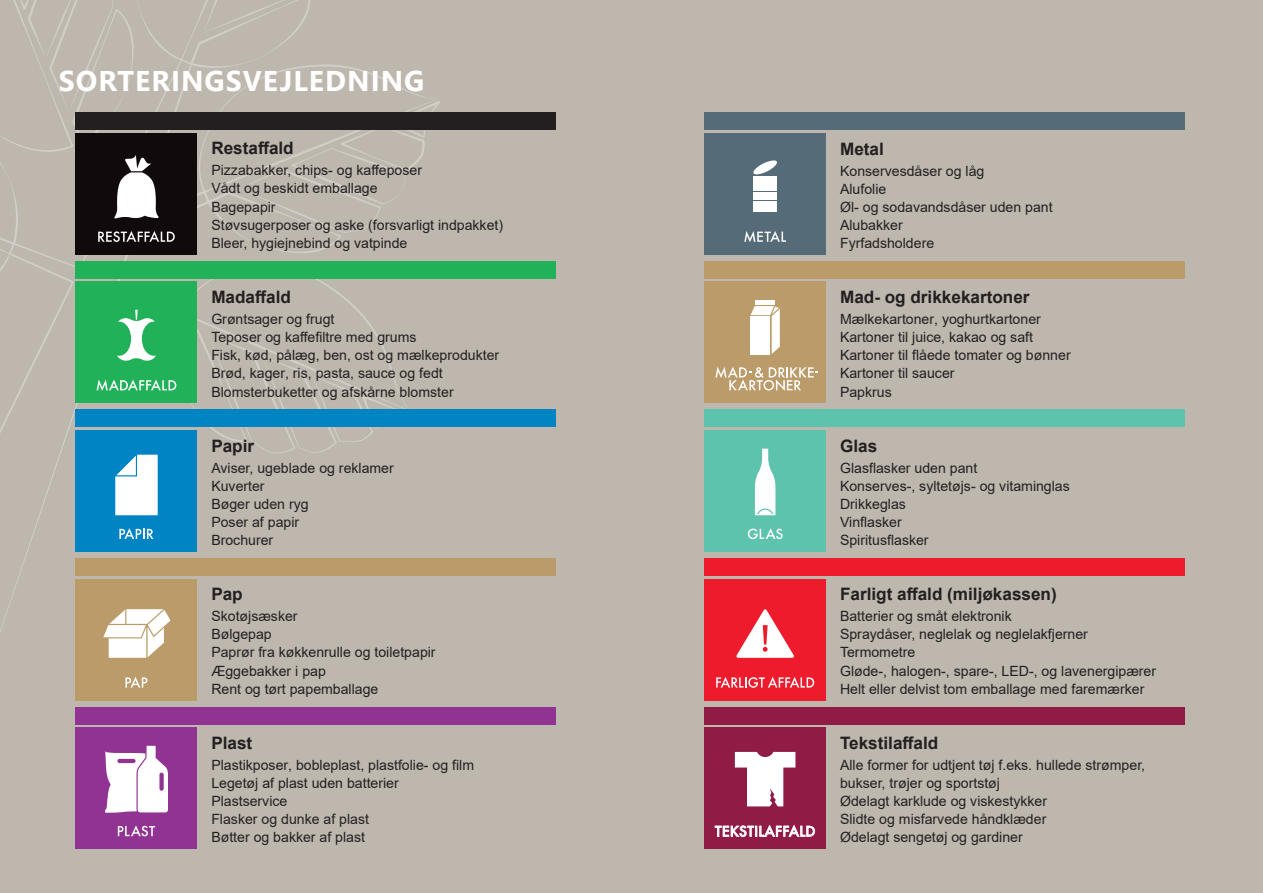
<style>
.page{position:relative;width:1263px;height:893px;background:#bdb7ae}
.page>*{position:absolute;margin:0;border:0;box-sizing:border-box;transform-origin:0 0}
.t1{font:700 28.5px "Segoe UI";letter-spacing:.035em;color:#fff}
.t2{font:700 17.1px "Arial";color:#231f20}
.t3{font:14.1px/18.1px "Arial";color:#231f20}
.t4{font:14.1px "Arial";color:#231f20}
.t5{font:500 13.5px "Futura Std";letter-spacing:.07em;color:#fff}
.s1{font-style:inherit}
</style>
<div class="page">
<img style="left:0;top:0;width:440px;height:651px">
<div style="left:76px;top:133px;width:121px;height:121px;background:#110a0c"></div>
<svg style="left:98px;top:231px;width:77px;height:11px"></svg>
<svg style="left:114px;top:155px;width:45px;height:63px"></svg>
<div style="left:705px;top:133px;width:121px;height:121px;background:#556c78"></div>
<svg style="left:744px;top:231px;width:42px;height:11px"></svg>
<svg style="left:753px;top:160px;width:24px;height:15px"></svg>
<hr style="left:753px;top:197px;width:24px;height:3px;background:#fff">
<div style="left:753px;top:201px;width:24px;height:11px;background:#fff"></div>
<hr style="left:753px;top:192px;width:24px;height:3px;background:#fff">
<div style="left:753px;top:176px;width:24px;height:11px;background:#fff"></div>
<hr style="left:753px;top:188px;width:24px;height:3px;background:#fff">
<div style="left:76px;top:282px;width:121px;height:121px;background:#21b259"></div>
<svg style="left:97px;top:379px;width:79px;height:12px"></svg>
<svg style="left:117px;top:310px;width:39px;height:51px"></svg>
<div style="left:705px;top:282px;width:121px;height:121px;background:#bb9b69"></div>
<svg style="left:715px;top:367px;width:103px;height:24px"></svg>
<div style="left:750px;top:316px;width:20px;height:39px;background:#fff"></div>
<div style="left:755px;top:300px;width:19px;height:5px;background:#fff"></div>
<svg style="left:750px;top:306px;width:30px;height:48px"></svg>
<div style="left:76px;top:430px;width:121px;height:122px;background:#0084c3"></div>
<svg style="left:119px;top:528px;width:35px;height:11px"></svg>
<svg style="left:115px;top:455px;width:43px;height:60px"></svg>
<div style="left:705px;top:430px;width:121px;height:122px;background:#5dc3ad"></div>
<svg style="left:748px;top:528px;width:34px;height:11px"></svg>
<svg style="left:755px;top:449px;width:20px;height:66px"></svg>
<div style="left:76px;top:579px;width:121px;height:121px;background:#bb9b69"></div>
<svg style="left:125px;top:677px;width:22px;height:11px"></svg>
<svg style="left:103px;top:609px;width:67px;height:49px"></svg>
<div style="left:705px;top:579px;width:121px;height:121px;background:#ee1b2d"></div>
<svg style="left:716px;top:677px;width:98px;height:11px"></svg>
<svg style="left:736px;top:609px;width:58px;height:49px"></svg>
<div style="left:76px;top:728px;width:121px;height:121px;background:#903393"></div>
<svg style="left:118px;top:825px;width:37px;height:11px"></svg>
<svg style="left:105px;top:746px;width:63px;height:67px"></svg>
<div style="left:705px;top:728px;width:121px;height:121px;background:#901c45"></div>
<svg style="left:735px;top:752px;width:60px;height:54px"></svg>
<div style="left:76px;top:113px;width:480px;height:17px;background:#231f20"></div>
<div style="left:705px;top:113px;width:480px;height:17px;background:#556c78"></div>
<div style="left:76px;top:261px;width:480px;height:17px;background:#21b259"></div>
<div style="left:705px;top:261px;width:480px;height:17px;background:#bb9b69"></div>
<div style="left:76px;top:410px;width:480px;height:17px;background:#0084c3"></div>
<div style="left:705px;top:410px;width:480px;height:17px;background:#5dc3ad"></div>
<div style="left:76px;top:558px;width:480px;height:18px;background:#bb9b69"></div>
<div style="left:705px;top:558px;width:480px;height:18px;background:#ee1b2d"></div>
<div style="left:76px;top:707px;width:480px;height:17px;background:#903393"></div>
<div style="left:705px;top:707px;width:480px;height:17px;background:#901c45"></div>
<h1 class="t1" style="left:59px;top:54px;width:367px">SORTERINGSVEJLEDNING</h1>
<p class="t2" style="left:211px;top:136px;width:84px">Restaffald</p>
<p class="t3" style="left:211px;top:161px;width:293px">Pizzabakker, chips- og kaffeposer<br>Vådt og beskidt emballage<br>Bagepapir<br>Støvsugerposer og aske (forsvarligt indpakket)<br>Bleer, hygiejnebind og vatpinde</p>
<p class="t2" style="left:211px;top:285px;width:81px">Madaffald</p>
<p class="t3" style="left:211px;top:310px;width:289px">Grøntsager og frugt<br>Teposer og kaffefiltre med grums<br>Fisk, kød, pålæg, ben, ost og mælkeprodukter Brød, kager, ris, pasta, sauce og fedt Blomsterbuketter og afskårne blomster</p>
<p class="t2" style="left:211px;top:433px;width:44px">Papir</p>
<p class="t3" style="left:211px;top:458px;width:184px">Aviser, ugeblade og reklamer<br>Kuverter<br>Bøger uden ryg<br>Poser af papir<br>Brochurer</p>
<p class="t2" style="left:211px;top:582px;width:33px">Pap</p>
<p class="t3" style="left:211px;top:607px;width:226px">Skotøjsæsker<br>Bølgepap<br>Paprør fra køkkenrulle og toiletpapir<br>Æggebakker i pap</p>
<p class="t4" style="left:211px;top:679px;width:169px">Rent og tørt papemballage</p>
<p class="t2" style="left:211px;top:731px;width:42px">Plast</p>
<p class="t3" style="left:211px;top:756px;width:264px">Plastikposer, bobleplast, plastfolie- og film<br>Legetøj <span class="s1">af plast</span> uden batterier<br>Plastservice<br>Flasker og dunke af plast<br>Bøtter og bakker af plast</p>
<p class="t5" style="left:715px;top:823px;width:101px">TEKSTILAFFALD</p>
<p class="t2" style="left:840px;top:136px;width:45px">Metal</p>
<p class="t3" style="left:840px;top:161px;width:214px">Konservesdåser og låg<br>Alufolie<br>Øl- og sodavandsdåser <span class="s1">uden pant<br></span>Alubakker<br>Fyrfadsholdere</p>
<p class="t2" style="left:840px;top:285px;width:191px">Mad- og drikkekartoner</p>
<p class="t3" style="left:840px;top:310px;width:232px">Mælkekartoner, yoghurtkartoner<br>Kartoner til juice, kakao og saft<br>Kartoner til flåede tomater og bønner<br>Kartoner til saucer<br>Papkrus</p>
<p class="t2" style="left:840px;top:433px;width:39px">Glas</p>
<p class="t3" style="left:840px;top:458px;width:231px">Glasflasker <span class="s1">uden pant<br></span>Konserves-, syltetøjs- og vitaminglas<br>Drikkeglas<br>Vinflasker<br>Spiritusflasker</p>
<p class="t2" style="left:840px;top:582px;width:218px">Farligt affald (miljøkassen)</p>
<p class="t3" style="left:840px;top:607px;width:318px">Batterier og småt elektronik<br>Spraydåser, neglelak og neglelakfjerner Termometre<br>Gløde-, halogen-, spare-, LED-, og lavenergipærer Helt eller delvist tom emballage med faremærker</p>
<p class="t2" style="left:840px;top:731px;width:100px">Tekstilaffald</p>
<p class="t3" style="left:840px;top:756px;width:307px">Alle former for udtjent tøj f.eks. hullede strømper, bukser, trøjer og sportstøj<br>Ødelagt karklude og viskestykker<br>Slidte og misfarvede håndklæder<br>Ødelagt sengetøj og gardiner</p>
</div>
